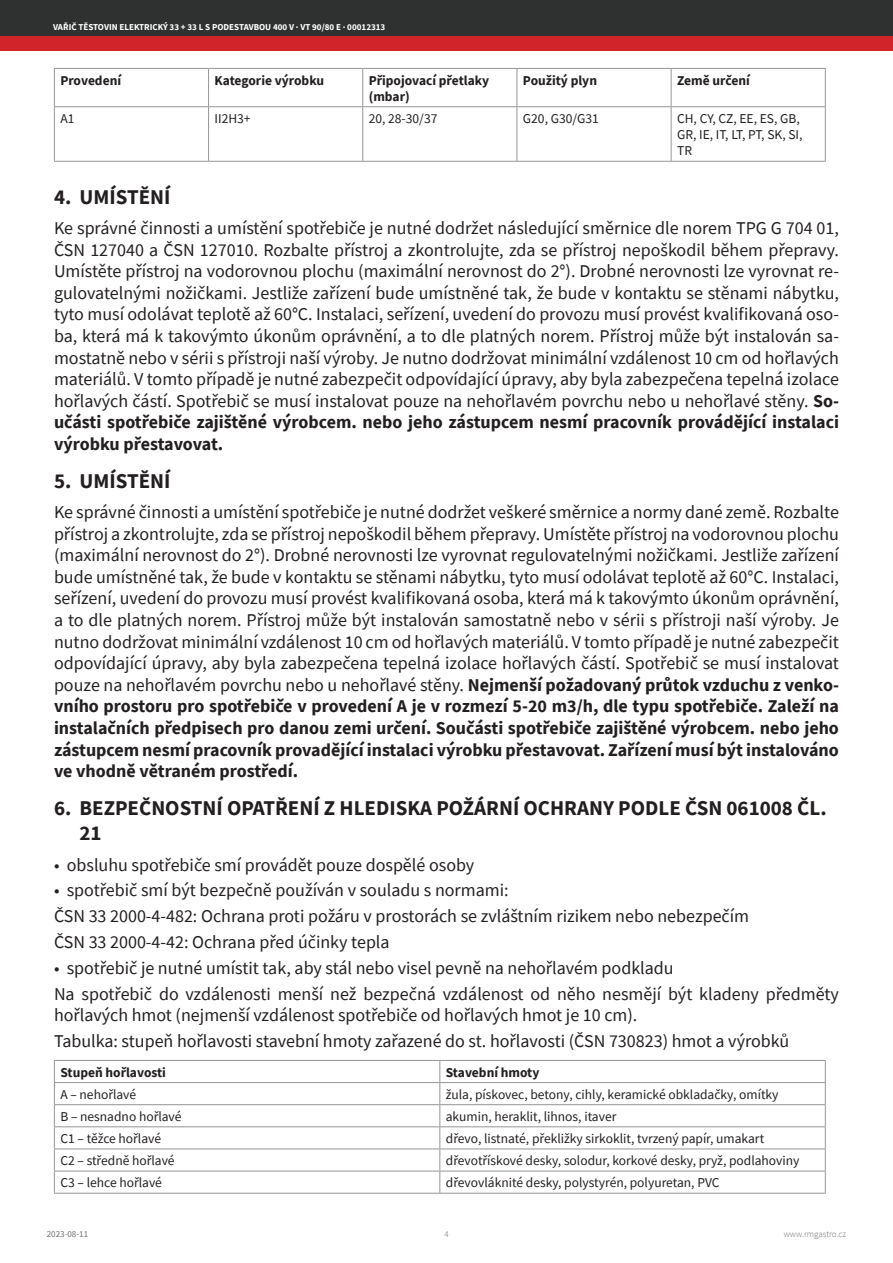
<style>
.page{position:relative;width:893px;height:1263px;background:#fff}
.page>*{position:absolute;margin:0;border:0;box-sizing:border-box;transform-origin:0 0}
.t1{font:700 21px/25.2px "Source Sans Pro";color:#231f20}
.Paragraph{font:18px/21.6px "Source Sans Pro";color:#231f20;text-align:justify}
.TablePar{font:13.5px/16.2px "Source Sans Pro";color:#231f20}
.TablePar___TableHead{font:700 13.5px/16.2px "Source Sans Pro";color:#231f20}
.t2{font:700 9px "Source Sans Pro";color:#fff}
.t3{font:300 9px "Source Sans Pro";color:#6f7073}
.t4{font:9px "Source Sans Pro";color:#6f7073}
.s1{font-weight:700}
</style>
<div class="page">
<div style="left:0;top:0;width:893px;height:51px;background:#d1232a"></div>
<div style="left:0;top:0;width:893px;height:36px;background:#2f3131"></div>
<hr style="left:54px;top:68px;width:155px;height:1px;background:#939598">
<hr style="left:54px;top:69px;width:1px;height:37px;background:#939598">
<hr style="left:54px;top:106px;width:155px;height:1px;background:#939598">
<hr style="left:209px;top:68px;width:154px;height:1px;background:#939598">
<hr style="left:208px;top:69px;width:1px;height:37px;background:#939598">
<hr style="left:209px;top:106px;width:154px;height:1px;background:#939598">
<hr style="left:363px;top:68px;width:154px;height:1px;background:#939598">
<hr style="left:362px;top:69px;width:1px;height:37px;background:#939598">
<hr style="left:363px;top:106px;width:154px;height:1px;background:#939598">
<hr style="left:517px;top:68px;width:154px;height:1px;background:#939598">
<hr style="left:517px;top:69px;width:1px;height:37px;background:#939598">
<hr style="left:517px;top:106px;width:154px;height:1px;background:#939598">
<hr style="left:671px;top:68px;width:155px;height:1px;background:#939598">
<hr style="left:671px;top:69px;width:1px;height:37px;background:#939598">
<hr style="left:825px;top:69px;width:1px;height:37px;background:#939598">
<hr style="left:671px;top:106px;width:155px;height:1px;background:#939598">
<hr style="left:54px;top:107px;width:1px;height:54px;background:#939598">
<hr style="left:54px;top:161px;width:155px;height:1px;background:#939598">
<hr style="left:208px;top:107px;width:1px;height:54px;background:#939598">
<hr style="left:209px;top:161px;width:154px;height:1px;background:#939598">
<hr style="left:362px;top:107px;width:1px;height:54px;background:#939598">
<hr style="left:363px;top:161px;width:154px;height:1px;background:#939598">
<hr style="left:517px;top:107px;width:1px;height:54px;background:#939598">
<hr style="left:517px;top:161px;width:154px;height:1px;background:#939598">
<hr style="left:671px;top:107px;width:1px;height:54px;background:#939598">
<hr style="left:825px;top:107px;width:1px;height:54px;background:#939598">
<hr style="left:671px;top:161px;width:155px;height:1px;background:#939598">
<hr style="left:54px;top:1060px;width:386px;height:1px;background:#939598">
<hr style="left:54px;top:1082px;width:386px;height:1px;background:#939598">
<hr style="left:440px;top:1060px;width:386px;height:1px;background:#939598">
<hr style="left:440px;top:1082px;width:386px;height:1px;background:#939598">
<hr style="left:54px;top:1104px;width:386px;height:1px;background:#939598">
<hr style="left:440px;top:1104px;width:386px;height:1px;background:#939598">
<hr style="left:54px;top:1126px;width:386px;height:1px;background:#939598">
<hr style="left:440px;top:1126px;width:386px;height:1px;background:#939598">
<hr style="left:54px;top:1148px;width:386px;height:1px;background:#939598">
<hr style="left:440px;top:1148px;width:386px;height:1px;background:#939598">
<hr style="left:54px;top:1171px;width:386px;height:1px;background:#939598">
<svg style="left:54px;top:1061px;width:1px;height:132px"></svg>
<hr style="left:54px;top:1193px;width:386px;height:1px;background:#939598">
<hr style="left:440px;top:1171px;width:386px;height:1px;background:#939598">
<svg style="left:439px;top:1061px;width:1px;height:132px"></svg>
<svg style="left:825px;top:1061px;width:1px;height:132px"></svg>
<hr style="left:440px;top:1193px;width:386px;height:1px;background:#939598">
<p class="t2" style="left:53px;top:21px;width:334px">VAŘIČ TĚSTOVIN ELEKTRICKÝ 33 + 33 L S PODESTAVBOU 400 V · VT 90/80 E · 00012313</p>
<p class="TablePar___TableHead" style="left:60px;top:72px;width:62px">Provedení</p>
<p class="TablePar___TableHead" style="left:215px;top:72px;width:111px">Kategorie výrobku</p>
<p class="TablePar___TableHead" style="left:369px;top:72px;width:122px">Připojovací přetlaky (mbar)</p>
<p class="TablePar___TableHead" style="left:523px;top:72px;width:76px">Použitý plyn</p>
<p class="TablePar___TableHead" style="left:677px;top:72px;width:74px">Země určení</p>
<p class="TablePar" style="left:60px;top:110px;width:16px">A1</p>
<p class="TablePar" style="left:215px;top:110px;width:38px">II2H3+</p>
<p class="TablePar" style="left:369px;top:110px;width:70px">20, 28-30/37</p>
<p class="TablePar" style="left:523px;top:110px;width:77px">G20, G30/G31</p>
<p class="TablePar" style="left:677px;top:110px;width:127px">CH, CY, CZ, EE, ES, GB,<br>GR, IE, IT, LT, PT, SK, SI,<br>TR</p>
<p class="t1" style="left:54px;top:184px;width:118px">4. UMÍSTĚNÍ</p>
<p class="Paragraph" style="left:54px;top:217px;width:786px">Ke správné činnosti a umístění spotřebiče je nutné dodržet následující směrnice dle norem TPG G 704 01, ČSN 127040 a ČSN 127010. Rozbalte přístroj a zkontrolujte, zda se přístroj nepoškodil během přepravy.<br>Umístěte přístroj na vodorovnou plochu (maximální nerovnost do 2°). Drobné nerovnosti lze vyrovnat re&shy;gulovatelnými nožičkami. Jestliže zařízení bude umístněné tak, že bude v kontaktu se stěnami nábytku, tyto musí odolávat teplotě až 60°C. Instalaci, seřízení, uvedení do provozu musí provést kvalifikovaná oso&shy;ba, která má k takovýmto úkonům oprávnění, a to dle platných norem. Přístroj může být instalován sa&shy;mostatně nebo v sérii s přístroji naší výroby. Je nutno dodržovat minimální vzdálenost 10 cm od hořlavých materiálů. V tomto případě je nutné zabezpečit odpovídající úpravy, aby byla zabezpečena tepelná izolace hořlavých částí. Spotřebič se musí instalovat pouze na nehořlavém povrchu nebo u nehořlavé stěny. <span class="s1">So&shy;učásti spotřebiče zajištěné výrobcem. nebo jeho zástupcem nesmí pracovník provádějící instalaci výrobku přestavovat.</span></p>
<p class="t1" style="left:54px;top:468px;width:118px">5. UMÍSTĚNÍ</p>
<p class="Paragraph" style="left:54px;top:501px;width:786px">Ke správné činnosti a umístění spotřebiče je nutné dodržet veškeré směrnice a normy dané země. Rozbalte přístroj a zkontrolujte, zda se přístroj nepoškodil během přepravy. Umístěte přístroj na vodorovnou plochu (maximální nerovnost do 2°). Drobné nerovnosti lze vyrovnat regulovatelnými nožičkami. Jestliže zařízení bude umístněné tak, že bude v kontaktu se stěnami nábytku, tyto musí odolávat teplotě až 60°C. Instalaci, seřízení, uvedení do provozu musí provést kvalifikovaná osoba, která má k takovýmto úkonům oprávnění, a to dle platných norem. Přístroj může být instalován samostatně nebo v sérii s přístroji naší výroby. Je nutno dodržovat minimální vzdálenost 10 cm od hořlavých materiálů. V tomto případě je nutné zabezpečit odpovídající úpravy, aby byla zabezpečena tepelná izolace hořlavých částí. Spotřebič se musí instalovat pouze na nehořlavém povrchu nebo u nehořlavé stěny. <span class="s1">Nejmenší požadovaný průtok vzduchu z venko&shy;vního prostoru pro spotřebiče v provedení A je v rozmezí 5-20 m3/h, dle typu spotřebiče. Zaleží na instalačních předpisech pro danou zemi určení. Součásti spotřebiče zajištěné výrobcem. nebo jeho zástupcem nesmí pracovník provadějící instalaci výrobku přestavovat. Zařízení musí být instalováno ve vhodně větraném prostředí.</span></p>
<p class="t1" style="left:80px;top:795px;width:749px;text-indent:-26px">6. BEZPEČNOSTNÍ OPATŘENÍ Z HLEDISKA POŽÁRNÍ OCHRANY PODLE ČSN 061008 ČL.<br>21</p>
<p class="Paragraph" style="left:54px;top:854px;width:422px">• obsluhu spotřebiče smí provádět pouze dospělé osoby</p>
<p class="Paragraph" style="left:54px;top:879px;width:456px">• spotřebič smí být bezpečně používán v souladu s normami:</p>
<p class="Paragraph" style="left:54px;top:905px;width:697px">ČSN 33 2000-4-482: Ochrana proti požáru v prostorách se zvláštním rizikem nebo nebezpečím</p>
<p class="Paragraph" style="left:54px;top:931px;width:337px">ČSN 33 2000-4-42: Ochrana před účinky tepla</p>
<p class="Paragraph" style="left:54px;top:957px;width:621px">• spotřebič je nutné umístit tak, aby stál nebo visel pevně na nehořlavém podkladu</p>
<p class="Paragraph" style="left:54px;top:983px;width:786px">Na spotřebič do vzdálenosti menší než bezpečná vzdálenost od něho nesmějí být kladeny předměty hořlavých hmot (nejmenší vzdálenost spotřebiče od hořlavých hmot je 10 cm).</p>
<p class="Paragraph" style="left:54px;top:1030px;width:737px">Tabulka: stupeň hořlavosti stavební hmoty zařazené do st. hořlavosti (ČSN 730823) hmot a výrobků</p>
<p class="TablePar___TableHead" style="left:60px;top:1064px;width:107px">Stupeň hořlavosti</p>
<p class="TablePar___TableHead" style="left:446px;top:1064px;width:95px">Stavební hmoty</p>
<p class="TablePar" style="left:60px;top:1086px;width:77px">A – nehořlavé</p>
<p class="TablePar" style="left:446px;top:1086px;width:334px">žula, pískovec, betony, cihly, keramické obkladačky, omítky</p>
<p class="TablePar" style="left:60px;top:1108px;width:123px">B – nesnadno hořlavé</p>
<p class="TablePar" style="left:446px;top:1108px;width:172px">akumin, heraklit, lihnos, itaver</p>
<p class="TablePar" style="left:60px;top:1130px;width:102px">C1 – těžce hořlavé</p>
<p class="TablePar" style="left:446px;top:1130px;width:320px">dřevo, listnaté, překližky sirkoklit, tvrzený papír, umakart</p>
<p class="TablePar" style="left:60px;top:1152px;width:116px">C2 – středně hořlavé</p>
<p class="TablePar" style="left:446px;top:1152px;width:355px">dřevotřískové desky, solodur, korkové desky, pryž, podlahoviny</p>
<p class="TablePar" style="left:60px;top:1174px;width:103px">C3 – lehce hořlavé</p>
<p class="TablePar" style="left:446px;top:1174px;width:275px">dřevovláknité desky, polystyrén, polyuretan, PVC</p>
<p class="t4" style="left:47px;top:1229px;width:43px">2023-08-11</p>
<p class="t3" style="left:784px;top:1229px;width:64px">www.rmgastro.cz</p>
<p class="t3" style="left:444px;top:1229px;width:6px">4</p>
</div>
